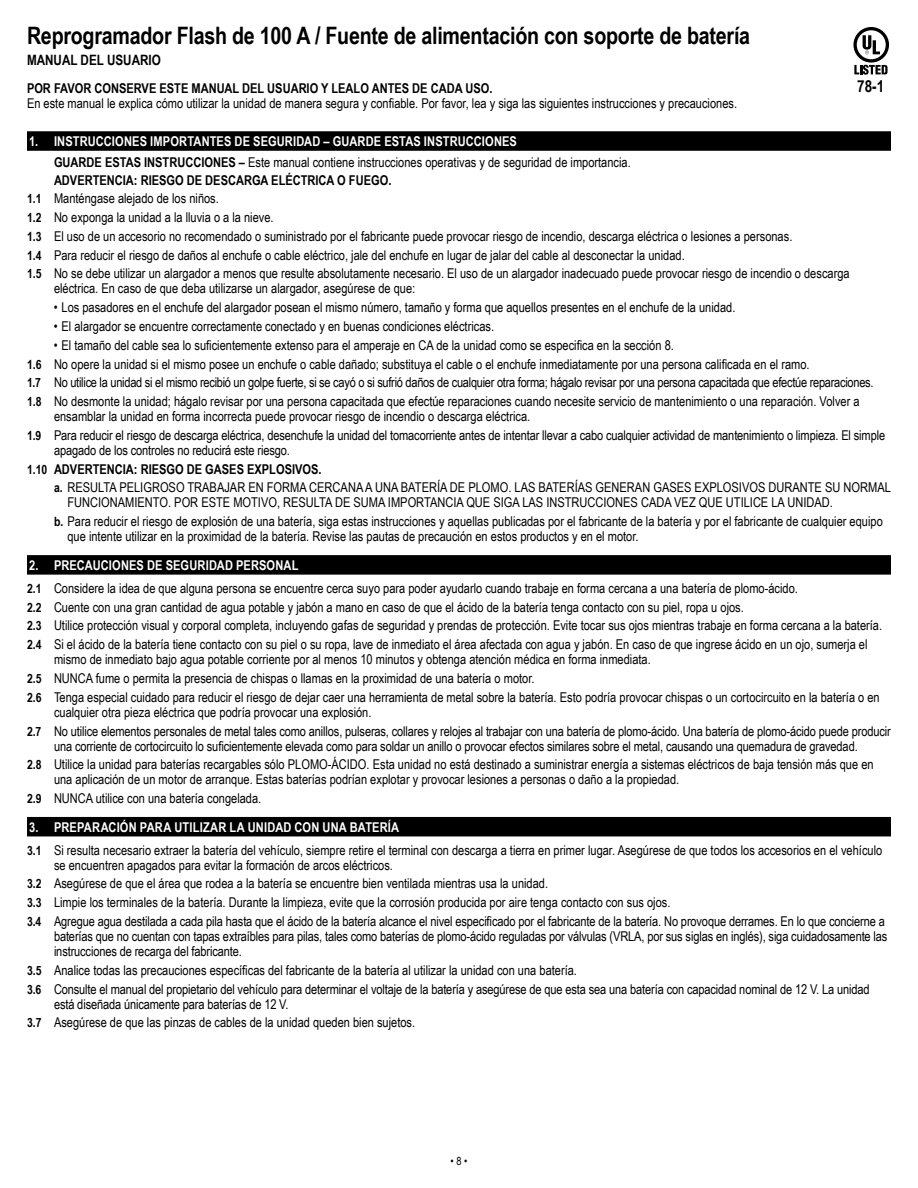
<style>
.page{position:relative;width:918px;height:1188px;background:#fff}
.page>*{position:absolute;margin:0;border:0;box-sizing:border-box;transform-origin:0 0}
.t1{font:700 24px "Arial Narrow";letter-spacing:-.01em;color:#000}
.t2{font:700 16.5px "Arial Narrow";color:#000}
.t3{font:700 14.25px "Arial Narrow";color:#000}
.t4{font:13.5px/18.8px "Arial Narrow";color:#000}
.t5{font:700 13.5px "Arial Narrow";color:#000}
.t6{font:11.25px "Arial Narrow";color:#000}
.s1{font-weight:700;color:#fff}
.s2{font-weight:700}
.s3{font-weight:700;font-size:12.75px}
.s4{font-size:12.75px}
</style>
<div class="page">
<div style="left:27px;top:131px;width:864px;height:20px;background:#000"></div>
<div style="left:27px;top:555px;width:864px;height:20px;background:#000"></div>
<div style="left:27px;top:817px;width:864px;height:19px;background:#000"></div>
<svg style="left:853px;top:27px;width:36px;height:48px"></svg>
<h1 class="t1" style="left:27px;top:18px;width:725px">Reprogramador Flash de 100 A / Fuente de alimentación con soporte de batería</h1>
<p class="t3" style="left:27px;top:49px;width:135px">MANUAL DEL USUARIO</p>
<p class="t5" style="left:27px;top:78px;width:467px">POR FAVOR CONSERVE ESTE MANUAL DEL USUARIO Y LEALO ANTES DE CADA USO.</p>
<p class="t4" style="left:27px;top:94px;width:712px">En este manual le explica cómo utilizar la unidad de manera segura y confiable. Por favor, lea y siga las siguientes instrucciones y precauciones.</p>
<p class="t2" style="left:857px;top:73px;width:29px">78-1</p>
<p class="t4" style="left:54px;top:130px;width:578px;line-height:21.5px;text-indent:-25px"><span class="s1">1. INSTRUCCIONES IMPORTANTES DE SEGURIDAD – GUARDE ESTAS INSTRUCCIONES<br></span><span class="s2">GUARDE ESTAS INSTRUCCIONES –</span> Este manual contiene instrucciones operativas y de seguridad de importancia.</p>
<p class="t4" style="left:27px;top:170px;width:824px;text-indent:27px"><span class="s2">ADVERTENCIA: RIESGO DE DESCARGA ELÉCTRICA O FUEGO.<br></span><span class="s3">1.1</span> Manténgase alejado de los niños.<br><span class="s3">1.2</span> No exponga la unidad a la lluvia o a la nieve.<br><span class="s3">1.3</span> El uso de un accesorio no recomendado o suministrado por el fabricante puede provocar riesgo de incendio, descarga eléctrica o lesiones a personas.<br><span class="s3">1.4</span> Para reducir el riesgo de daños al enchufe o cable eléctrico, jale del enchufe en lugar de jalar del cable al desconectar la unidad.<br><span class="s3">1.5</span> No se debe utilizar un alargador a menos que resulte absolutamente necesario. El uso de un alargador inadecuado puede provocar riesgo de incendio o descarga</p>
<p class="t4" style="left:54px;top:279px;width:363px">eléctrica. En caso de que deba utilizarse un alargador, asegúrese de que:</p>
<p class="t4" style="left:54px;top:298px;width:683px">• Los pasadores en el enchufe del alargador posean el mismo número, tamaño y forma que aquellos presentes en el enchufe de la unidad.</p>
<p class="t4" style="left:54px;top:316px;width:442px">• El alargador se encuentre correctamente conectado y en buenas condiciones eléctricas.</p>
<p class="t4" style="left:27px;top:335px;width:848px;text-indent:27px">• El tamaño del cable sea lo suficientemente extenso para el amperaje en CA de la unidad como se especifica en la sección 8.<br><span class="s3">1.6</span> No opere la unidad si el mismo posee un enchufe o cable dañado; substituya el cable o el enchufe inmediatamente por una persona calificada en el ramo.<br><span class="s3">1.7</span> No utilice la unidad si el mismo recibió un golpe fuerte, si se cayó o si sufrió daños de cualquier otra forma; hágalo revisar por una persona capacitada que efectúe reparaciones.<br><span class="s3">1.8</span> No desmonte la unidad; hágalo revisar por una persona capacitada que efectúe reparaciones cuando necesite servicio de mantenimiento o una reparación. Volver a</p>
<p class="t4" style="left:27px;top:407px;width:860px;text-indent:27px">ensamblar la unidad en forma incorrecta puede provocar riesgo de incendio o descarga eléctrica.<br><span class="s3">1.9</span> Para reducir el riesgo de descarga eléctrica, desenchufe la unidad del tomacorriente antes de intentar llevar a cabo cualquier actividad de mantenimiento o limpieza. El simple</p>
<p class="t4" style="left:54px;top:440px;width:237px">apagado de los controles no reducirá este riesgo.</p>
<p class="t5" style="left:27px;top:459px;width:296px"><span class="s4">1.10</span> ADVERTENCIA: RIESGO DE GASES EXPLOSIVOS.</p>
<p class="t4" style="left:54px;top:478px;width:838px"><span class="s3">a.</span> RESULTA PELIGROSO TRABAJAR EN FORMA CERCANA A UNA BATERÍA DE PLOMO. LAS BATERÍAS GENERAN GASES EXPLOSIVOS DURANTE SU NORMAL</p>
<p class="t4" style="left:54px;top:493px;width:830px;text-indent:14px">FUNCIONAMIENTO. POR ESTE MOTIVO, RESULTA DE SUMA IMPORTANCIA QUE SIGA LAS INSTRUCCIONES CADA VEZ QUE UTILICE LA UNIDAD.<br><span class="s3">b.</span> Para reducir el riesgo de explosión de una batería, siga estas instrucciones y aquellas publicadas por el fabricante de la batería y por el fabricante de cualquier equipo</p>
<p class="t4" style="left:68px;top:527px;width:573px">que intente utilizar en la proximidad de la batería. Revise las pautas de precaución en estos productos y en el motor.</p>
<p class="t4" style="left:27px;top:553px;width:773px;line-height:23.1px"><span class="s1">2. PRECAUCIONES DE SEGURIDAD PERSONAL<br></span><span class="s3">2.1</span> Considere la idea de que alguna persona se encuentre cerca suyo para poder ayudarlo cuando trabaje en forma cercana a una batería de plomo-ácido.</p>
<p class="t4" style="left:27px;top:597px;width:857px"><span class="s3">2.2</span> Cuente con una gran cantidad de agua potable y jabón a mano en caso de que el ácido de la batería tenga contacto con su piel, ropa u ojos.<br><span class="s3">2.3</span> Utilice protección visual y corporal completa, incluyendo gafas de seguridad y prendas de protección. Evite tocar sus ojos mientras trabaje en forma cercana a la batería.<br><span class="s3">2.4</span> Si el ácido de la batería tiene contacto con su piel o su ropa, lave de inmediato el área afectada con agua y jabón. En caso de que ingrese ácido en un ojo, sumerja el</p>
<p class="t4" style="left:27px;top:650px;width:854px;text-indent:27px">mismo de inmediato bajo agua potable corriente por al menos 10 minutos y obtenga atención médica en forma inmediata.<br><span class="s3">2.5</span> NUNCA fume o permita la presencia de chispas o llamas en la proximidad de una batería o motor.<br><span class="s3">2.6</span> Tenga especial cuidado para reducir el riesgo de dejar caer una herramienta de metal sobre la batería. Esto podría provocar chispas o un cortocircuito en la batería o en</p>
<p class="t4" style="left:27px;top:702px;width:865px;text-indent:27px">cualquier otra pieza eléctrica que podría provocar una explosión.<br><span class="s3">2.7</span> No utilice elementos personales de metal tales como anillos, pulseras, collares y relojes al trabajar con una batería de plomo-ácido. Una batería de plomo-ácido puede producir</p>
<p class="t4" style="left:27px;top:736px;width:848px;text-indent:27px">una corriente de cortocircuito lo suficientemente elevada como para soldar un anillo o provocar efectos similares sobre el metal, causando una quemadura de gravedad.<br><span class="s3">2.8</span> Utilice la unidad para baterías recargables sólo PLOMO-ÁCIDO. Esta unidad no está destinado a suministrar energía a sistemas eléctricos de baja tensión más que en</p>
<p class="t4" style="left:27px;top:770px;width:654px;text-indent:27px">una aplicación de un motor de arranque. Estas baterías podrían explotar y provocar lesiones a personas o daño a la propiedad.<br><span class="s3">2.9</span> NUNCA utilice con una batería congelada.</p>
<p class="t4" style="left:27px;top:815px;width:857px;line-height:23.1px"><span class="s1">3. PREPARACIÓN PARA UTILIZAR LA UNIDAD CON UNA BATERÍA<br></span><span class="s3">3.1</span> Si resulta necesario extraer la batería del vehículo, siempre retire el terminal con descarga a tierra en primer lugar. Asegúrese de que todos los accesorios en el vehículo</p>
<p class="t4" style="left:27px;top:855px;width:859px;text-indent:27px">se encuentren apagados para evitar la formación de arcos eléctricos.<br><span class="s3">3.2</span> Asegúrese de que el área que rodea a la batería se encuentre bien ventilada mientras usa la unidad.<br><span class="s3">3.3</span> Limpie los terminales de la batería. Durante la limpieza, evite que la corrosión producida por aire tenga contacto con sus ojos.<br><span class="s3">3.4</span> Agregue agua destilada a cada pila hasta que el ácido de la batería alcance el nivel especificado por el fabricante de la batería. No provoque derrames. En lo que concierne a</p>
<p class="t4" style="left:54px;top:928px;width:835px;line-height:15px">baterías que no cuentan con tapas extraíbles para pilas, tales como baterías de plomo-ácido reguladas por válvulas (VRLA, por sus siglas en inglés), siga cuidadosamente las instrucciones de recarga del fabricante.</p>
<p class="t4" style="left:27px;top:960px;width:844px"><span class="s3">3.5</span> Analice todas las precauciones específicas del fabricante de la batería al utilizar la unidad con una batería.<br><span class="s3">3.6</span> Consulte el manual del propietario del vehículo para determinar el voltaje de la batería y asegúrese de que esta sea una batería con capacidad nominal de 12 V. La unidad</p>
<p class="t4" style="left:27px;top:994px;width:390px;text-indent:27px">está diseñada únicamente para baterías de 12 V.<br><span class="s3">3.7</span> Asegúrese de que las pinzas de cables de la unidad queden bien sujetos.</p>
<p class="t6" style="left:451px;top:1153px;width:18px">• 8 •</p>
</div>
